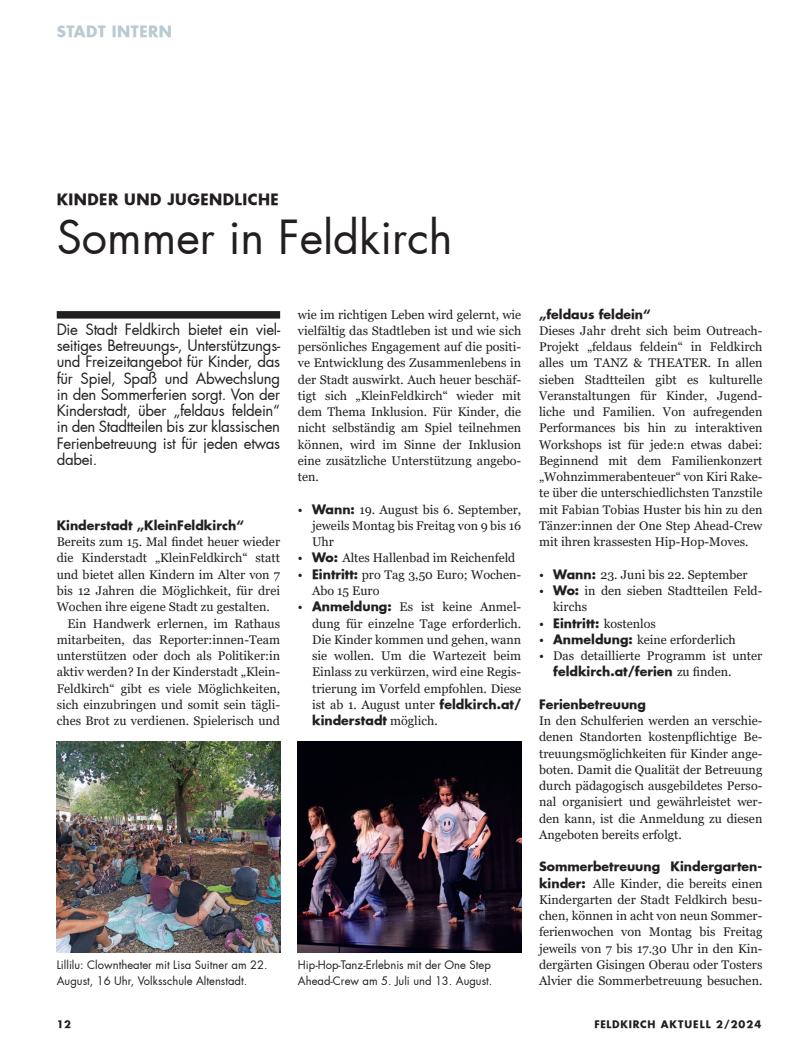
<style>
.page{position:relative;width:805px;height:1053px;background:#fff}
.page>*{position:absolute;margin:0;border:0;box-sizing:border-box;transform-origin:0 0}
.t1{font:45px "Futura";color:#231f20}
.t2{font:15px/16.2px "Futura";letter-spacing:-.02em;color:#231f20;text-align:justify}
.t3{font:700 15px "Futura";letter-spacing:.03em;color:#231f20}
.t4{font:700 15px "Futura";letter-spacing:.03em;color:#bacad2}
.t5{font:12.5px/16.2px "Georgia";color:#231f20;text-align:justify}
.t6{font:700 12.5px "Futura";color:#231f20}
.t7{font:11.25px/16.2px "Futura";color:#231f20}
.t8{font:700 10px "Futura";letter-spacing:.085em;color:#231f20}
.s1{font-family:"Futura";font-weight:700}
.s2{font-family:"Georgia";font-weight:400}
</style>
<div class="page">
<div style="left:57px;top:311px;width:223px;height:7px;background:#231f20"></div>
<img style="left:298px;top:741px;width:223px;height:211px">
<img style="left:57px;top:741px;width:223px;height:211px">
<p class="t4" style="left:57px;top:21px;width:117px">STADT INTERN</p>
<p class="t3" style="left:57px;top:189px;width:223px">KINDER UND JUGENDLICHE</p>
<h1 class="t1" style="left:57px;top:208px;width:397px">Sommer in Feldkirch</h1>
<p class="t2" style="left:57px;top:321px;width:225px">Die Stadt Feldkirch bietet ein viel&shy;seitiges Betreuungs-, Unterstützungs&shy;und Freizeitangebot für Kinder, das für Spiel, Spaß und Abwechslung in den Sommerferien sorgt. Von der Kinderstadt, über „feldaus feldein“ in den Stadtteilen bis zur klassischen Ferienbetreuung ist für jeden etwas dabei.</p>
<p class="t6" style="left:57px;top:517px;width:189px">Kinderstadt „KleinFeldkirch“</p>
<p class="t5" style="left:57px;top:534px;width:225px">Bereits zum 15. Mal findet heuer wieder</p>
<p class="t5" style="left:57px;top:550px;width:225px">die Kinderstadt „KleinFeldkirch“ statt</p>
<p class="t5" style="left:57px;top:566px;width:225px">und bietet allen Kindern im Alter von 7</p>
<p class="t5" style="left:57px;top:582px;width:225px">bis 12 Jahren die Möglichkeit, für drei</p>
<p class="t5" style="left:57px;top:599px;width:214px">Wochen ihre eigene Stadt zu gestalten.</p>
<p class="t5" style="left:67px;top:615px;width:214px">Ein Handwerk erlernen, im Rathaus</p>
<p class="t5" style="left:57px;top:631px;width:225px">mitarbeiten, das Reporter:innen-Team</p>
<p class="t5" style="left:57px;top:647px;width:225px">unterstützen oder doch als Politiker:in</p>
<p class="t5" style="left:57px;top:664px;width:225px">aktiv werden? In der Kinderstadt „Klein-</p>
<p class="t5" style="left:57px;top:680px;width:225px">Feldkirch“ gibt es viele Möglichkeiten,</p>
<p class="t5" style="left:57px;top:696px;width:225px">sich einzubringen und somit sein tägli-</p>
<p class="t5" style="left:57px;top:712px;width:225px">ches Brot zu verdienen. Spielerisch und</p>
<p class="t7" style="left:57px;top:956px;width:212px">Lillilu: Clowntheater mit Lisa Suitner am 22.<br>August, 16 Uhr, Volksschule Altenstadt.</p>
<p class="t5" style="left:298px;top:306px;width:225px">wie im richtigen Leben wird gelernt, wie vielfältig das Stadtleben ist und wie sich persönliches Engagement auf die positi&shy;ve Entwicklung des Zusammenlebens in der Stadt auswirkt. Auch heuer beschäf&shy;tigt sich „KleinFeldkirch“ wieder mit dem Thema Inklusion. Für Kinder, die nicht selbständig am Spiel teilnehmen können, wird im Sinne der Inklusion eine zusätzliche Unterstützung angebo&shy;ten.</p>
<p class="t5" style="left:312px;top:501px;width:211px;text-indent:-14px">• <span class="s1">Wann:</span> 19. August bis 6. September, jeweils Montag bis Freitag von 9 bis 16<br>Uhr</p>
<p class="t5" style="left:298px;top:550px;width:219px">• <span class="s1">Wo:</span> Altes Hallenbad im Reichenfeld</p>
<p class="t5" style="left:312px;top:566px;width:211px;text-indent:-14px">• <span class="s1">Eintritt:</span> pro Tag 3,50 Euro; Wochen-<br>Abo 15 Euro</p>
<p class="t5" style="left:312px;top:599px;width:211px;text-indent:-14px">• <span class="s1">Anmeldung:</span> Es ist keine Anmel&shy;dung für einzelne Tage erforderlich.<br>Die Kinder kommen und gehen, wann sie wollen. Um die Wartezeit beim Einlass zu verkürzen, wird eine Regis&shy;trierung im Vorfeld empfohlen. Diese ist ab 1. August unter <span class="s1">feldkirch.at/</span></p>
<p class="t6" style="left:312px;top:712px;width:127px">kinderstadt <span class="s2">möglich.</span></p>
<p class="t7" style="left:298px;top:956px;width:196px">Hip-Hop-Tanz-Erlebnis mit der One Step<br>Ahead-Crew am 5. Juli und 13. August.</p>
<p class="t6" style="left:539px;top:305px;width:113px">„feldaus feldein“</p>
<p class="t5" style="left:539px;top:322px;width:225px">Dieses Jahr dreht sich beim Outreach-Projekt „feldaus feldein“ in Feldkirch alles um TANZ &amp; THEATER. In allen sieben Stadtteilen gibt es kulturelle Veranstaltungen für Kinder, Jugend&shy;liche und Familien. Von aufregenden Performances bis hin zu interaktiven Workshops ist für jede:n etwas dabei:<br>Beginnend mit dem Familienkonzert „Wohnzimmerabenteuer“ von Kiri Rake&shy;te über die unterschiedlichsten Tanzstile mit Fabian Tobias Huster bis hin zu den Tänzer:innen der One Step Ahead-Crew mit ihren krassesten Hip-Hop-Moves.</p>
<p class="t5" style="left:539px;top:566px;width:210px">• <span class="s1">Wann:</span> 23. Juni bis 22. September</p>
<p class="t5" style="left:553px;top:582px;width:211px;text-indent:-14px">• <span class="s1">Wo:</span> in den sieben Stadtteilen Feld&shy;kirchs</p>
<p class="t5" style="left:539px;top:615px;width:118px">• <span class="s1">Eintritt:</span> kostenlos</p>
<p class="t5" style="left:539px;top:631px;width:198px">• <span class="s1">Anmeldung:</span> keine erforderlich</p>
<p class="t5" style="left:539px;top:647px;width:225px">• Das detaillierte Programm ist unter</p>
<p class="t6" style="left:553px;top:663px;width:180px">feldkirch.at/ferien <span class="s2">zu finden.</span></p>
<p class="t6" style="left:539px;top:695px;width:108px">Ferienbetreuung</p>
<p class="t5" style="left:539px;top:712px;width:225px">In den Schulferien werden an verschie&shy;denen Standorten kostenpflichtige Be&shy;treuungsmöglichkeiten für Kinder ange&shy;boten. Damit die Qualität der Betreuung durch pädagogisch ausgebildetes Perso&shy;nal organisiert und gewährleistet wer&shy;den kann, ist die Anmeldung zu diesen Angeboten bereits erfolgt.</p>
<p class="t6" style="left:539px;top:858px;width:225px">Sommerbetreuung Kindergarten-</p>
<p class="t5" style="left:539px;top:875px;width:225px"><span class="s1">kinder:</span> Alle Kinder, die bereits einen Kindergarten der Stadt Feldkirch besu&shy;chen, können in acht von neun Sommer&shy;ferienwochen von Montag bis Freitag jeweils von 7 bis 17.30 Uhr in den Kin&shy;dergärten Gisingen Oberau oder Tosters Alvier die Sommerbetreuung besuchen.</p>
<p class="t8" style="left:57px;top:1017px;width:16px">12</p>
<p class="t8" style="left:594px;top:1017px;width:168px">FELDKIRCH AKTUELL 2/2024</p>
</div>
